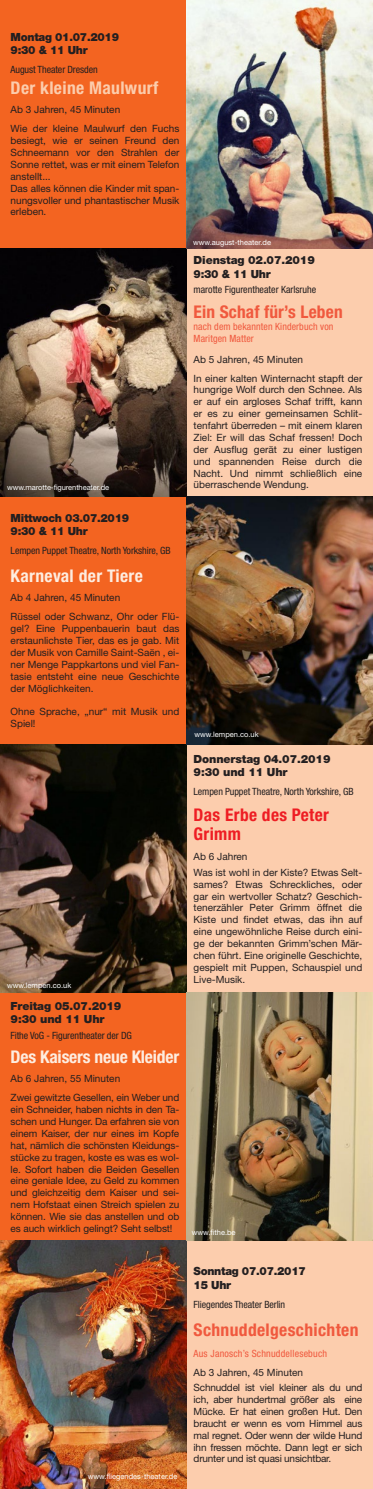
<style>
.page{position:relative;width:373px;height:1489px;background:#fff}
.page>*{position:absolute;margin:0;border:0;box-sizing:border-box;transform-origin:0 0}
.t1{font:700 condensed 17.5px "Helvetica Neue LT Std";letter-spacing:.02em;color:#f0593e}
.t2{font:700 condensed 17.5px "Helvetica Neue LT Std";letter-spacing:-.01em;color:#feede0}
.t3{font:700 condensed 17.5px/18.8px "Helvetica Neue LT Std";letter-spacing:.02em;color:#ee1d23}
.t4{font:700 condensed 17.5px "Helvetica Neue LT Std";letter-spacing:.02em;color:#fccdad}
.t5{font:700 condensed 17.5px "Helvetica Neue LT Std";letter-spacing:.02em;color:#feede0}
.t6{font:900 11.25px/13.5px "Helvetica Neue LT Std";letter-spacing:-.025em;color:#231f20}
.t7{font:10px/11.9px "Helvetica Neue LT Std";letter-spacing:-.005em;color:#231f20}
.t8{font:condensed 10px "Helvetica Neue LT Std";letter-spacing:-.01em;color:#231f20}
.t9{font:condensed 10px/12px "Helvetica Neue LT Std";letter-spacing:.01em;color:#f0593e}
.t10{font:7.5px "Helvetica Neue LT Std";color:#fff}
</style>
<div class="page">
<div style="left:0;top:0;width:372px;height:1488px;background:#f36421"></div>
<div style="left:0;top:744px;width:372px;height:248px;background:#fccdad"></div>
<div style="left:0;top:1240px;width:372px;height:248px;background:#fccdad"></div>
<img style="left:0;top:744px;width:186px;height:248px">
<div style="left:0;top:248px;width:372px;height:248px;background:#fccdad"></div>
<img style="left:0;top:1240px;width:186px;height:248px">
<img style="left:186px;top:496px;width:186px;height:248px">
<img style="left:0;top:248px;width:186px;height:248px">
<img style="left:186px;top:992px;width:186px;height:248px">
<img style="left:186px;top:0;width:186px;height:248px">
<p class="t6" style="left:11px;top:30px;width:110px">Montag 01.07.2019<br>9:30 &amp; 11 Uhr</p>
<p class="t8" style="left:11px;top:64px;width:88px">August Theater Dresden</p>
<h1 class="t4" style="left:11px;top:77px;width:149px">Der kleine Maulwurf</h1>
<p class="t7" style="left:11px;top:100px;width:170px;line-height:19px">Ab 3 Jahren, 45 Minuten<br>Wie der kleine Maulwurf den Fuchs</p>
<p class="t7" style="left:11px;top:134px;width:170px">besiegt, wie er seinen Freund den<br>Schneemann vor den Strahlen der<br>Sonne rettet, was er mit einem Telefon anstellt...<br>Das alles können die Kinder mit span&shy;nungsvoller und phantastischer Musik erleben.</p>
<p class="t10" style="left:7px;top:483px;width:103px">www.marotte-figurentheater.de</p>
<p class="t6" style="left:11px;top:510px;width:120px">Mittwoch 03.07.2019<br>9:30 &amp; 11 Uhr</p>
<p class="t8" style="left:11px;top:545px;width:161px">Lempen Puppet Theatre, North Yorkshire, GB</p>
<h1 class="t5" style="left:11px;top:565px;width:133px">Karneval der Tiere</h1>
<p class="t7" style="left:11px;top:588px;width:170px;line-height:19px">Ab 4 Jahren, 45 Minuten<br>Rüssel oder Schwanz, Ohr oder Flü-</p>
<p class="t7" style="left:11px;top:622px;width:170px;text-align:justify">gel? Eine Puppenbauerin baut das erstaunlichste Tier, das es je gab. Mit der Musik von Camille Saint-Saën , ei&shy;ner Menge Pappkartons und viel Fan&shy;tasie entsteht eine neue Geschichte der Möglichkeiten.</p>
<p class="t7" style="left:11px;top:705px;width:170px">Ohne Sprache, „nur“ mit Musik und<br>Spiel!</p>
<p class="t10" style="left:7px;top:980px;width:66px">www.lempen.co.uk</p>
<p class="t6" style="left:11px;top:998px;width:112px">Freitag 05.07.2019<br>9:30 und 11 Uhr</p>
<p class="t8" style="left:11px;top:1029px;width:122px">Fithe VoG - Figurentheater der DG</p>
<h1 class="t2" style="left:11px;top:1046px;width:170px">Des Kaisers neue Kleider</h1>
<p class="t7" style="left:11px;top:1069px;width:170px;line-height:19px">Ab 6 Jahren, 55 Minuten<br>Zwei gewitzte Gesellen, ein Weber und</p>
<p class="t7" style="left:11px;top:1103px;width:170px;text-align:justify">ein Schneider, haben nichts in den Ta&shy;schen und Hunger. Da erfahren sie von einem Kaiser, der nur eines im Kopfe hat, nämlich die schönsten Kleidungs&shy;stücke zu tragen, koste es was es wol&shy;le. Sofort haben die Beiden Gesellen eine geniale Idee, zu Geld zu kommen und gleichzeitig dem Kaiser und sei&shy;nem Hofstaat einen Streich spielen zu können. Wie sie das anstellen und ob es auch wirklich gelingt? Seht selbst!</p>
<p class="t10" style="left:193px;top:237px;width:79px">www.august-theater.de</p>
<p class="t6" style="left:193px;top:253px;width:123px">Dienstag 02.07.2019<br>9:30 &amp; 11 Uhr</p>
<p class="t8" style="left:193px;top:284px;width:124px">marotte Figurentheater Karlsruhe</p>
<h1 class="t1" style="left:193px;top:301px;width:150px">Ein Schaf für’s Leben</h1>
<p class="t9" style="left:193px;top:320px;width:141px">nach dem bekannten Kinderbuch von<br>Maritgen Matter</p>
<p class="t7" style="left:193px;top:349px;width:170px;line-height:19px">Ab 5 Jahren, 45 Minuten<br>In einer kalten Winternacht stapft der</p>
<p class="t7" style="left:193px;top:384px;width:170px;text-align:justify">hungrige Wolf durch den Schnee. Als er auf ein argloses Schaf trifft, kann er es zu einer gemeinsamen Schlit&shy;tenfahrt überreden – mit einem klaren Ziel: Er will das Schaf fressen! Doch der Ausflug gerät zu einer lustigen und spannenden Reise durch die Nacht. Und nimmt schließlich eine überraschende Wendung.</p>
<p class="t10" style="left:194px;top:729px;width:66px">www.lempen.co.uk</p>
<p class="t6" style="left:193px;top:751px;width:138px">Donnerstag 04.07.2019<br>9:30 und 11 Uhr</p>
<p class="t8" style="left:193px;top:785px;width:161px">Lempen Puppet Theatre, North Yorkshire, GB</p>
<h1 class="t3" style="left:193px;top:805px;width:137px">Das Erbe des Peter<br>Grimm</h1>
<p class="t7" style="left:193px;top:848px;width:170px;line-height:15.4px">Ab 6 Jahren<br>Was ist wohl in der Kiste? Etwas Selt-</p>
<p class="t7" style="left:193px;top:878px;width:170px;text-align:justify">sames? Etwas Schreckliches, oder gar ein wertvoller Schatz? Geschich&shy;tenerzähler Peter Grimm öffnet die Kiste und findet etwas, das ihn auf eine ungewöhnliche Reise durch eini&shy;ge der bekannten Grimm’schen Mär&shy;chen führt. Eine originelle Geschichte, gespielt mit Puppen, Schauspiel und Live-Musik.</p>
<p class="t10" style="left:191px;top:1227px;width:45px">www.fithe.be</p>
<p class="t10" style="left:88px;top:1471px;width:91px">www.fliegendes-theater.de</p>
<p class="t6" style="left:193px;top:1264px;width:114px">Sonntag 07.07.2017<br>15 Uhr</p>
<p class="t8" style="left:193px;top:1298px;width:93px">Fliegendes Theater Berlin</p>
<h1 class="t1" style="left:193px;top:1318px;width:166px">Schnuddelgeschichten</h1>
<p class="t9" style="left:193px;top:1346px;width:135px">Aus Janosch’s Schnuddellesebuch</p>
<p class="t7" style="left:193px;top:1364px;width:170px;line-height:15.4px">Ab 3 Jahren, 45 Minuten<br>Schnuddel ist viel kleiner als du und</p>
<p class="t7" style="left:193px;top:1393px;width:170px;text-align:justify">ich, aber hundertmal größer als eine Mücke. Er hat einen großen Hut. Den braucht er wenn es vom Himmel aus mal regnet. Oder wenn der wilde Hund ihn fressen möchte. Dann legt er sich drunter und ist quasi unsichtbar.</p>
</div>
